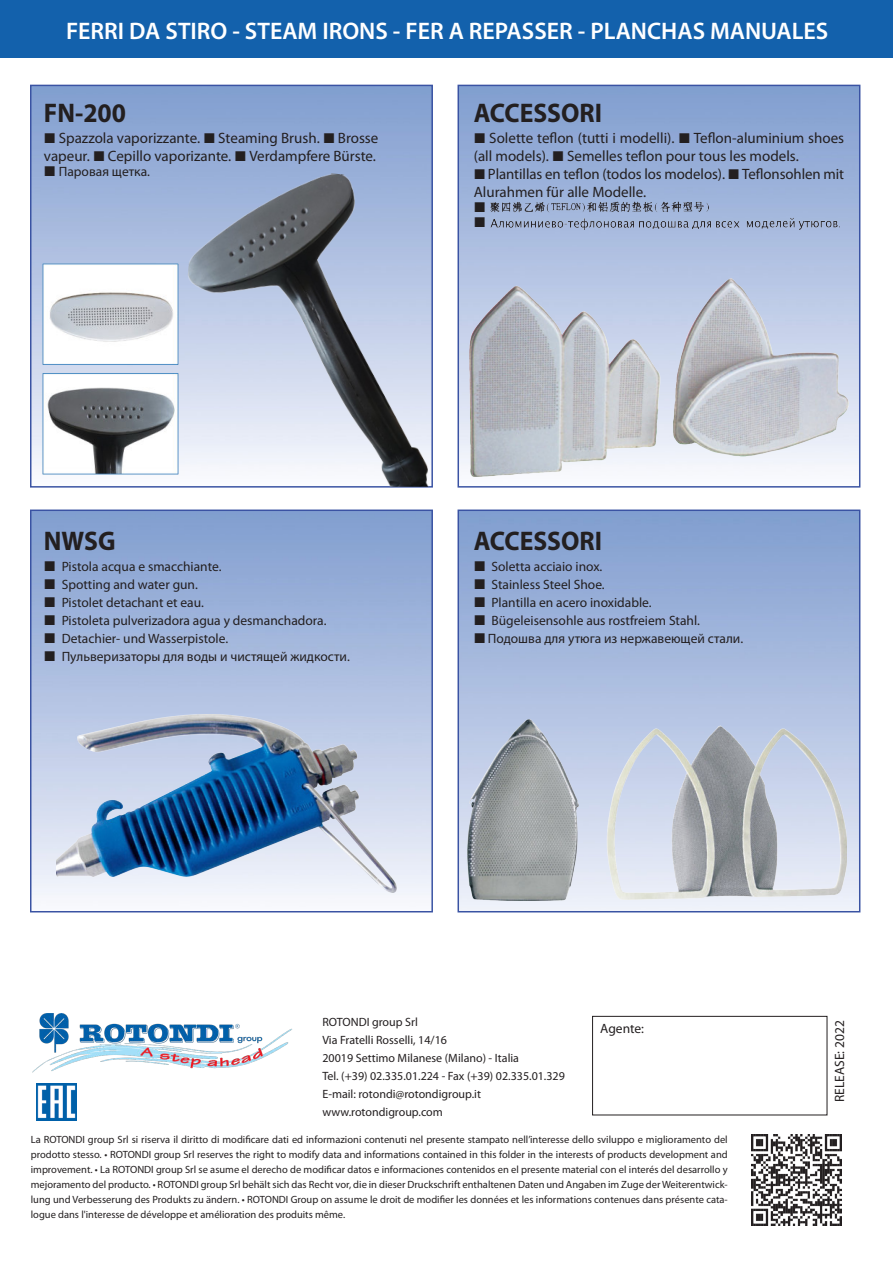
<style>
.page{position:relative;width:893px;height:1263px;background:#fff}
.page>*{position:absolute;margin:0;border:0;box-sizing:border-box;transform-origin:0 0}
.Titulli{font:700 27px "Myriad Pro";color:#231f20;scale:.95 1}
.Titulli-2{font:600 24px "Myriad Pro";color:#fff}
.hyph_style{font:15px/18px "Myriad Pro";color:#231f20}
.Paragraph_OK{font:15px/18px "Myriad Pro";color:#231f20;text-align:right}
.Paragraph_OK-2{font:13.5px "Myriad Pro";color:#231f20}
.Paragraph_OK-3{font:12px "Myriad Pro";color:#231f20}
.Paragraph_OK-4{font:10.5px/15px "Myriad Pro";color:#231f20;text-align:justify}
</style>
<div class="page">
<div style="left:0;top:0;width:893px;height:58px;background:#1361ac"></div>
<img style="left:32px;top:511px;width:399px;height:385px">
<img style="left:459px;top:87px;width:399px;height:390px">
<img style="left:169px;top:173px;width:294px;height:314px">
<img style="left:469px;top:278px;width:379px;height:198px">
<img style="left:57px;top:714px;width:339px;height:178px">
<img style="left:468px;top:720px;width:379px;height:181px">
<img style="left:39px;top:261px;width:142px;height:217px">
<img style="left:487px;top:195px;width:352px;height:34px">
<img style="left:32px;top:1013px;width:260px;height:60px">
<div style="left:592px;top:1016px;width:235px;height:99px;border:1px solid #231f20"></div>
<img style="left:751px;top:1135px;width:91px;height:90px">
<img style="left:36px;top:1084px;width:40px;height:36px">
<svg style="left:45px;top:133px;width:10px;height:10px"></svg>
<svg style="left:204px;top:133px;width:10px;height:10px"></svg>
<svg style="left:324px;top:133px;width:10px;height:10px"></svg>
<svg style="left:94px;top:151px;width:10px;height:10px"></svg>
<svg style="left:236px;top:151px;width:9px;height:10px"></svg>
<svg style="left:45px;top:166px;width:10px;height:10px"></svg>
<svg style="left:45px;top:561px;width:10px;height:10px"></svg>
<svg style="left:45px;top:579px;width:10px;height:10px"></svg>
<svg style="left:45px;top:597px;width:10px;height:10px"></svg>
<svg style="left:45px;top:615px;width:10px;height:10px"></svg>
<svg style="left:45px;top:633px;width:10px;height:10px"></svg>
<svg style="left:45px;top:651px;width:10px;height:10px"></svg>
<svg style="left:475px;top:133px;width:10px;height:10px"></svg>
<svg style="left:679px;top:133px;width:10px;height:10px"></svg>
<svg style="left:553px;top:151px;width:10px;height:10px"></svg>
<svg style="left:475px;top:169px;width:9px;height:10px"></svg>
<svg style="left:729px;top:169px;width:10px;height:10px"></svg>
<svg style="left:475px;top:202px;width:10px;height:25px"></svg>
<svg style="left:475px;top:561px;width:10px;height:10px"></svg>
<svg style="left:475px;top:579px;width:10px;height:10px"></svg>
<svg style="left:475px;top:597px;width:10px;height:10px"></svg>
<svg style="left:475px;top:615px;width:10px;height:10px"></svg>
<svg style="left:475px;top:633px;width:10px;height:10px"></svg>
<p class="Titulli-2" style="left:63px;top:14px;width:764px">FERRI DA STIRO - STEAM IRONS - FER A REPASSER - PLANCHAS MANUALES</p>
<p class="Titulli-2" style="left:66px;top:16px;width:764px">FERRI DA STIRO - STEAM IRONS - FER A REPASSER - PLANCHAS MANUALES</p>
<p class="Titulli" style="left:44px;top:95px;width:88px">FN-200</p>
<p class="Paragraph_OK" style="left:44px;top:129px;width:336px">Spazzola vaporizzante. Steaming Brush. Brosse vapeur. Cepillo vaporizante. Verdampfere Bürste.</p>
<p class="Paragraph_OK-2" style="left:59px;top:163px;width:93px">Паровая щетка.</p>
<p class="Titulli" style="left:474px;top:95px;width:136px">ACCESSORI</p>
<p class="hyph_style" style="left:474px;top:129px;width:372px;text-indent:220px">Teflon-aluminium shoes (all models). Semelles teflon pour tous les models.</p>
<p class="hyph_style" style="left:474px;top:165px;width:372px;text-indent:14px">Plantillas en teflon (todos los modelos). Teflonsohlen mit<br>Alurahmen für alle Modelle.</p>
<p class="hyph_style" style="left:489px;top:129px;width:187px">Solette teflon (tutti i modelli).</p>
<p class="Titulli" style="left:44px;top:523px;width:77px">NWSG</p>
<p class="Paragraph_OK-2" style="left:62px;top:558px;width:161px">Pistola acqua e smacchiante.</p>
<p class="Paragraph_OK-2" style="left:62px;top:576px;width:138px">Spotting and water gun.</p>
<p class="Paragraph_OK-2" style="left:62px;top:594px;width:144px">Pistolet detachant et eau.</p>
<p class="Paragraph_OK-2" style="left:62px;top:612px;width:266px">Pistoleta pulverizadora agua y desmanchadora.</p>
<p class="Paragraph_OK-2" style="left:62px;top:630px;width:168px">Detachier- und Wasserpistole.</p>
<p class="Paragraph_OK-2" style="left:62px;top:648px;width:290px">Пульверизаторы для воды и чистящей жидкости.</p>
<p class="Titulli" style="left:474px;top:523px;width:136px">ACCESSORI</p>
<p class="Paragraph_OK-2" style="left:491px;top:558px;width:112px">Soletta acciaio inox.</p>
<p class="Paragraph_OK-2" style="left:491px;top:576px;width:115px">Stainless Steel Shoe.</p>
<p class="Paragraph_OK-2" style="left:491px;top:594px;width:162px">Plantilla en acero inoxidable.</p>
<p class="Paragraph_OK-2" style="left:491px;top:612px;width:210px">Bügeleisensohle aus rostfreiem Stahl.</p>
<p class="Paragraph_OK-2" style="left:488px;top:630px;width:257px">Подошва для утюга из нержавеющей стали.</p>
<p class="Paragraph_OK-3" style="left:322px;top:1015px;width:97px">ROTONDI group Srl</p>
<p class="Paragraph_OK-3" style="left:322px;top:1033px;width:126px">Via Fratelli Rosselli, 14/16</p>
<p class="Paragraph_OK-3" style="left:322px;top:1051px;width:198px">20019 Settimo Milanese (Milano) - Italia</p>
<p class="Paragraph_OK-3" style="left:322px;top:1069px;width:244px">Tel. (+39) 02.335.01.224 - Fax (+39) 02.335.01.329</p>
<p class="Paragraph_OK-3" style="left:322px;top:1087px;width:160px">E-mail: rotondi@rotondigroup.it</p>
<p class="Paragraph_OK-3" style="left:322px;top:1105px;width:122px">www.rotondigroup.com</p>
<p class="Paragraph_OK-4" style="left:31px;top:1132px;width:698px">La ROTONDI group Srl si riserva il diritto di modificare dati ed informazioni contenuti nel presente stampato nell’interesse dello sviluppo e miglioramento del prodotto stesso. • ROTONDI group Srl reserves the right to modify data and informations contained in this folder in the interests of products development and improvement. • La ROTONDI group Srl se asume el derecho de modificar datos e informaciones contenidos en el presente material con el interés del desarrollo y mejoramento del producto. • ROTONDI group Srl behält sich das Recht vor, die in dieser Druckschrift enthaltenen Daten und Angaben im Zuge der Weiterentwick&shy;lung und Verbesserung des Produkts zu ändern. • ROTONDI Group on assume le droit de modifier les données et les informations contenues dans présente cata&shy;logue dans l'interesse de développe et amélioration des produits même.</p>
<p class="Paragraph_OK-2" style="left:600px;top:1020px;width:45px">Agente:</p>
<p class="Paragraph_OK-2" style="left:831px;top:1102px;width:83px;rotate:-90deg">RELEASE: 2022</p>
</div>
